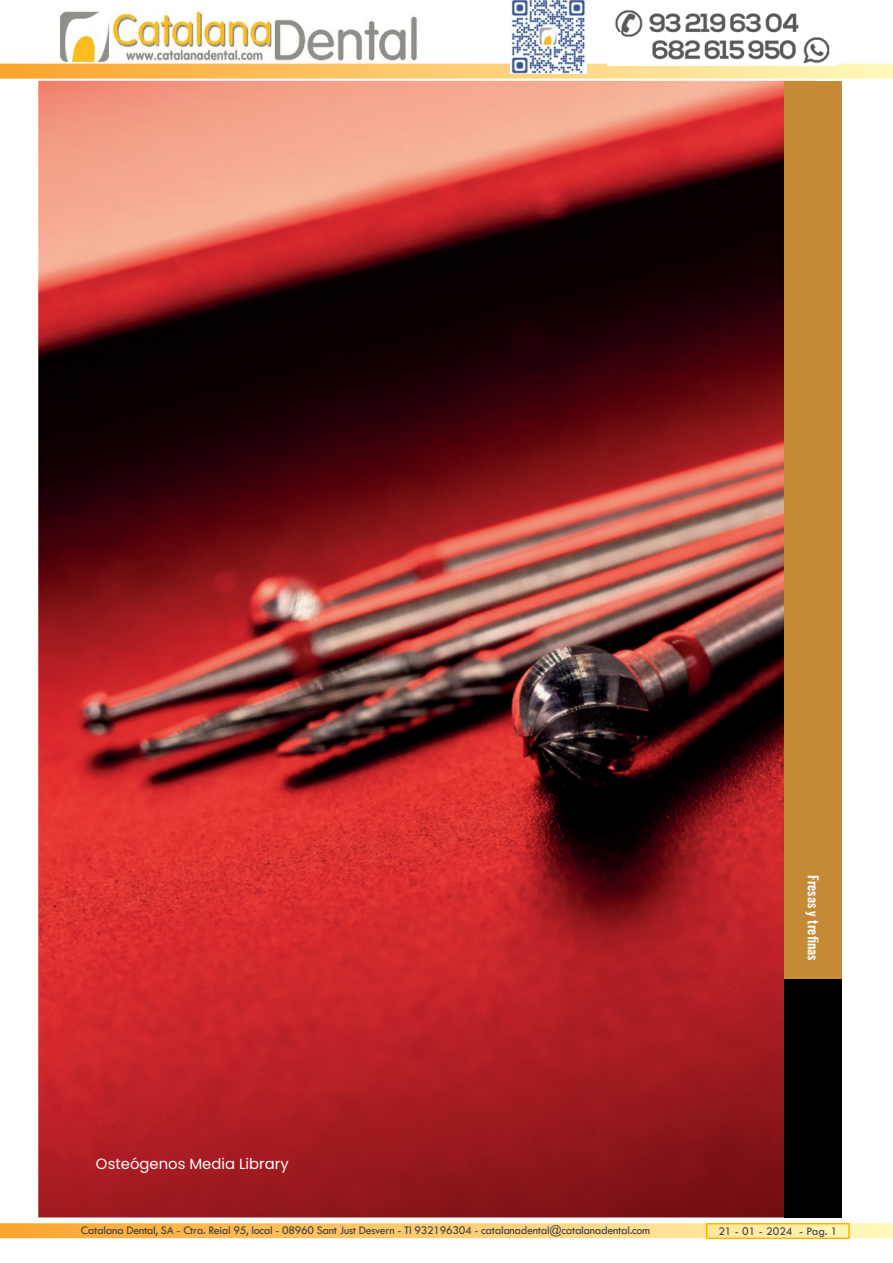
<style>
.page{position:relative;width:893px;height:1263px;background:#fff}
.page>*{position:absolute;margin:0;border:0;box-sizing:border-box;transform-origin:0 0}
.t1{font:14.85px "Poppins";color:#fff}
.t2{font:500 13.5px "Oswald";color:#fff}
.t3{font:12px "Tw Cen";letter-spacing:-.025em;color:#3e3e3f}
.t4{font:12px "Tw Cen";color:#3e3e3f}
</style>
<div class="page">
<img style="left:53px;top:6px;width:369px;height:58px">
<svg style="left:0;top:1223px;width:893px;height:15px;background:#fdcc72"></svg>
<svg style="left:0;top:64px;width:893px;height:15px;background:#fdcd76"></svg>
<div style="left:706px;top:1223px;width:144px;height:16px;border:2px solid #ffb400"></div>
<img style="left:510px;top:0;width:76px;height:73px">
<img style="left:607px;top:10px;width:230px;height:56px">
<img style="left:38px;top:81px;width:746px;height:1136px">
<div style="left:784px;top:81px;width:58px;height:1136px;background:#c68936"></div>
<div style="left:784px;top:979px;width:58px;height:238px;background:#000"></div>
<p class="t1" style="left:96px;top:1155px;width:194px">Osteógenos Media Library</p>
<p class="t2" style="left:823px;top:875px;width:87px;rotate:90deg">Fresas y trefinas</p>
<p class="t3" style="left:81px;top:1223px;width:571px">Catalana Dental, SA - Ctra. Reial 95, local - 08960 Sant Just Desvern - Tl 932196304 - catalanadental@catalanadental.com</p>
<p class="t4" style="left:718px;top:1224px;width:120px">21 - 01 - 2024 - Pag. 1</p>
</div>
